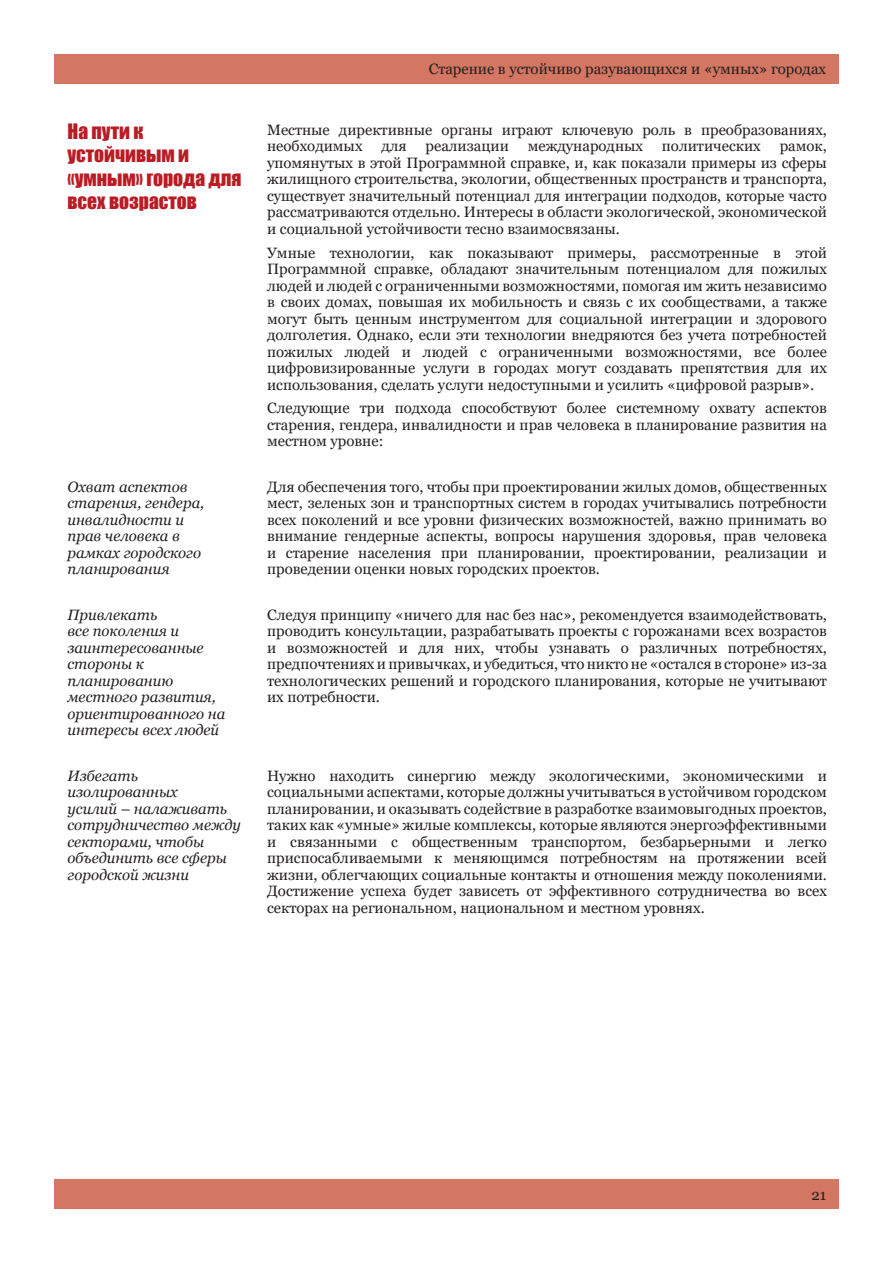
<style>
.page{position:relative;width:893px;height:1263px;background:#fff}
.page>*{position:absolute;margin:0;border:0;box-sizing:border-box;transform-origin:0 0}
.Red_title{font:19.5px/23.4px "Impact";color:#ba1c24}
.Georgia_10_regular{font:15px/16.5px "Georgia";color:#231f20;text-align:justify}
.Georgia_10_regular-2{font:italic 15px/16.5px "Georgia";color:#231f20}
</style>
<div class="page">
<div style="left:54px;top:54px;width:785px;height:29px;background:#d37662"></div>
<div style="left:54px;top:1180px;width:785px;height:29px;background:#d37662"></div>
<p class="Georgia_10_regular" style="left:429px;top:61px;width:399px">Старение в устойчиво разувающихся и «умных» городах</p>
<p class="Red_title" style="left:68px;top:119px;width:176px">На пути к устойчивым и «умным» города для всех возрастов</p>
<p class="Georgia_10_regular" style="left:267px;top:122px;width:561px">Местные директивные органы играют ключевую роль в преобразованиях, необходимых</p>
<p class="Georgia_10_regular" style="left:267px;top:138px;width:561px;text-indent:513px">рамок, упомянутых в этой Программной справке, и, как показали примеры из сферы жилищного строительства, экологии, общественных пространств и транспорта, существует значительный потенциал для интеграции подходов, которые часто рассматриваются отдельно. Интересы в области экологической, экономической и социальной устойчивости тесно взаимосвязаны.</p>
<p class="Georgia_10_regular" style="left:267px;top:245px;width:561px">Умные технологии, как показывают примеры, рассмотренные в этой Программной справке, обладают значительным потенциалом для пожилых людей и людей с ограниченными возможностями, помогая им жить независимо в своих домах, повышая их мобильность и связь с их сообществами, а также могут быть ценным инструментом для социальной интеграции и здорового долголетия. Однако, если эти технологии внедряются без учета потребностей пожилых людей и людей с ограниченными возможностями, все более цифровизированные услуги в городах могут создавать препятствия для их использования, сделать услуги недоступными и усилить «цифровой разрыв».</p>
<p class="Georgia_10_regular" style="left:267px;top:400px;width:561px">Следующие три подхода способствуют более системному охвату аспектов старения, гендера, инвалидности и прав человека в планирование развития на местном уровне:</p>
<p class="Georgia_10_regular" style="left:381px;top:138px;width:27px">для</p>
<p class="Georgia_10_regular" style="left:426px;top:138px;width:85px">реализации</p>
<p class="Georgia_10_regular" style="left:528px;top:138px;width:117px">международных</p>
<p class="Georgia_10_regular" style="left:662px;top:138px;width:100px">политических</p>
<p class="Georgia_10_regular-2" style="left:68px;top:478px;width:138px">Охват аспектов старения, гендера, инвалидности и прав человека в рамках городского планирования</p>
<p class="Georgia_10_regular" style="left:267px;top:479px;width:561px">Для обеспечения того, чтобы при проектировании жилых домов, общественных мест, зеленых зон и транспортных систем в городах учитывались потребности всех поколений и все уровни физических возможностей, важно принимать во внимание гендерные аспекты, вопросы нарушения здоровья, прав человека и старение населения при планировании, проектировании, реализации и проведении оценки новых городских проектов.</p>
<p class="Georgia_10_regular-2" style="left:68px;top:606px;width:159px">Привлекать<br>все поколения и заинтересованные стороны к планированию местного развития, ориентированного на интересы всех людей</p>
<p class="Georgia_10_regular" style="left:267px;top:606px;width:561px">Следуя принципу «ничего для нас без нас», рекомендуется взаимодействовать, проводить консультации, разрабатывать проекты с горожанами всех возрастов и возможностей и для них, чтобы узнавать о различных потребностях, предпочтениях и привычках, и убедиться, что никто не «остался в стороне» из-за технологических решений и городского планирования, которые не учитывают их потребности.</p>
<p class="Georgia_10_regular-2" style="left:68px;top:767px;width:175px">Избегать изолированных<br>усилий – налаживать сотрудничество между секторами, чтобы объединить все сферы городской жизни</p>
<p class="Georgia_10_regular" style="left:267px;top:767px;width:561px">Нужно находить синергию между экологическими, экономическими и социальными аспектами, которые должны учитываться в устойчивом городском планировании, и оказывать содействие в разработке взаимовыгодных проектов, таких как «умные» жилые комплексы, которые являются энергоэффективными и связанными с общественным транспортом, безбарьерными и легко приспосабливаемыми к меняющимся потребностям на протяжении всей жизни, облегчающих социальные контакты и отношения между поколениями.<br>Достижение успеха будет зависеть от эффективного сотрудничества во всех секторах на региональном, национальном и местном уровнях.</p>
<p class="Georgia_10_regular" style="left:811px;top:1187px;width:16px">21</p>
</div>
